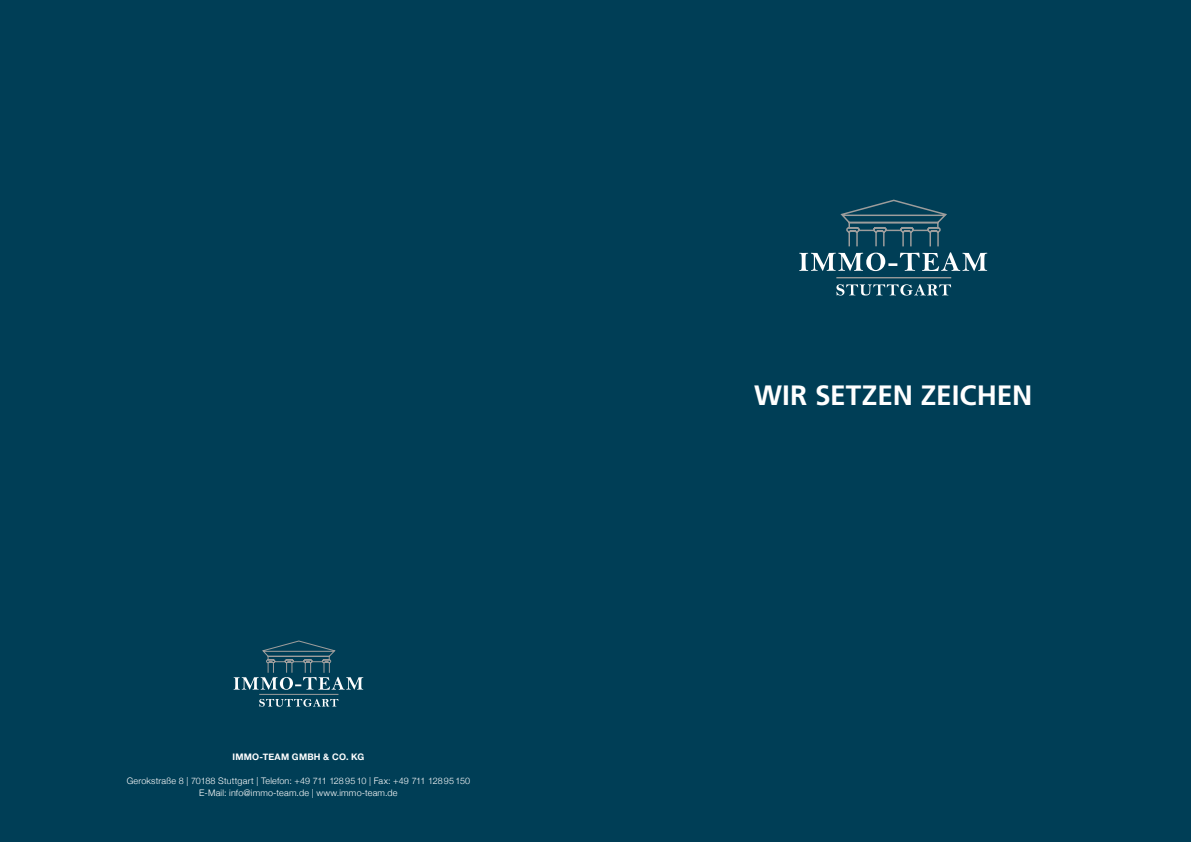
<style>
.page{position:relative;width:1191px;height:842px;background:#003e56}
.page>*{position:absolute;margin:0;border:0;box-sizing:border-box;transform-origin:0 0}
.t1{font:700 28px "Frutiger";color:#fff}
.t2{font:300 9px/12px "Helvetica Neue";letter-spacing:.02em;color:#fff;text-align:center}
.t3{font:700 9px "Helvetica Neue";letter-spacing:.025em;color:#fff}
</style>
<div class="page">
<hr style="left:259px;top:694px;width:79px;height:1px;background:#9d9d9c">
<svg style="left:259px;top:699px;width:79px;height:8px"></svg>
<svg style="left:233px;top:640px;width:130px;height:50px;background:#205569"></svg>
<hr style="left:836px;top:277px;width:115px;height:1px;background:#9d9d9c">
<svg style="left:836px;top:284px;width:115px;height:12px"></svg>
<svg style="left:799px;top:200px;width:188px;height:71px;background:#215569"></svg>
<p class="t3" style="left:232px;top:751px;width:133px">IMMO-TEAM GMBH &amp; CO. KG</p>
<p class="t2" style="left:127px;top:775px;width:345px">Gerokstraße 8 | 70188 Stuttgart | Telefon: +49 711 128 95 10 | Fax: +49 711 128 95 150<br>E-Mail: info@immo-team.de | www.immo-team.de</p>
<h1 class="t1" style="left:754px;top:384px;width:280px">WIR SETZEN ZEICHEN</h1>
</div>
